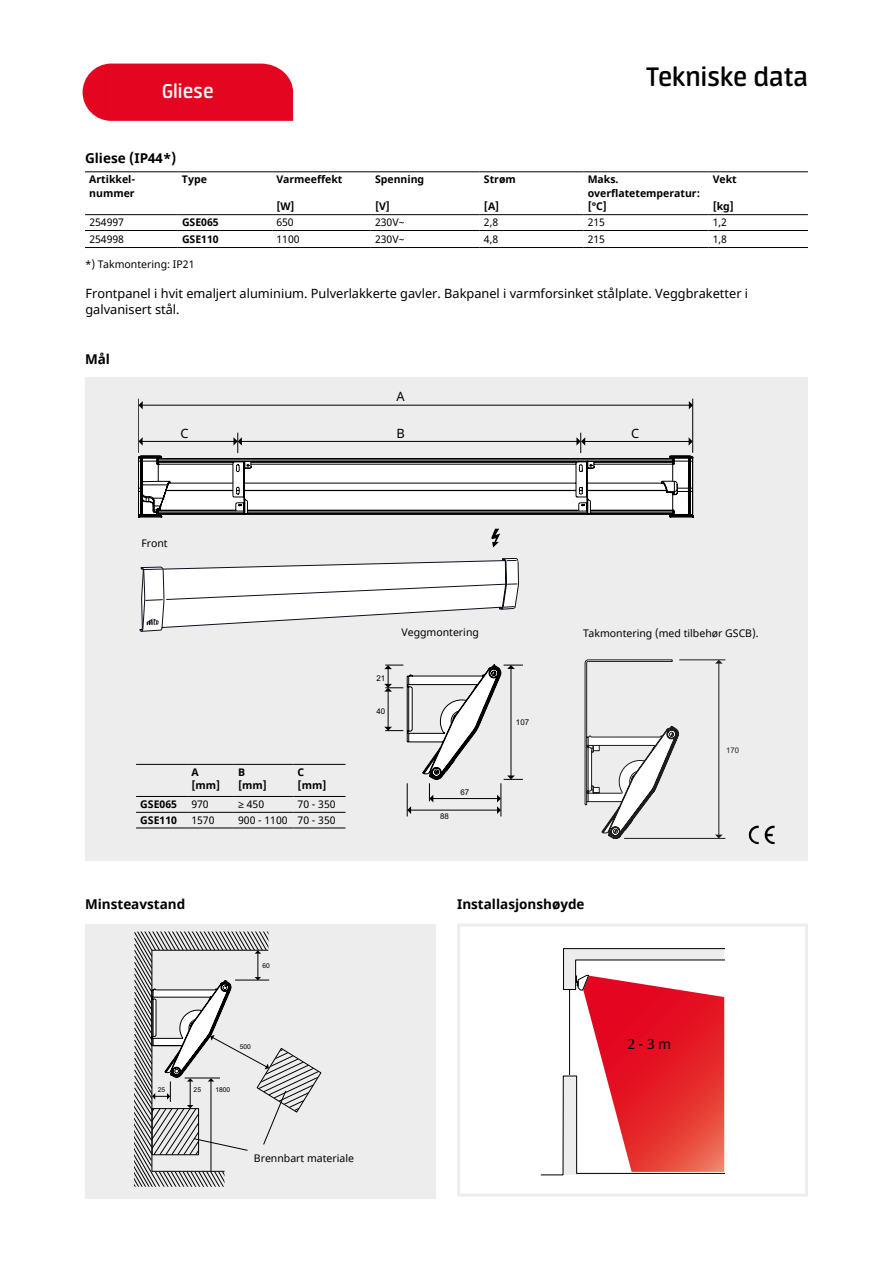
<style>
.page{position:relative;width:893px;height:1263px;background:#fff}
.page>*{position:absolute;margin:0;border:0;box-sizing:border-box;transform-origin:0 0}
.t1{font:600 30px "Neuron";color:#000}
.t2{font:600 22.5px "Neuron";color:#fff}
.t3{font:13.95px "Noto Sans";color:#000}
.t4{font:700 13.5px "Noto Sans";color:#000}
.t5{font:12.9px "Noto Sans";color:#000}
.t6{font:12.75px/15.3px "Noto Sans";color:#000}
.t7{font:10.5px "Noto Sans";color:#000}
.t8{font:700 10.5px/13.5px "Noto Sans";color:#000}
.t9{font:7.95px "Arial";color:#000}
.t10{font:7.8px "Arial";color:#1d1e1c}
.t11{font:6.75px "Arial";color:#000}
</style>
<div class="page">
<div style="left:457px;top:923px;width:351px;height:273px;border:3px solid #ededed"></div>
<div style="left:85px;top:923px;width:351px;height:275px;background:#ededed"></div>
<div style="left:85px;top:377px;width:723px;height:483px;background:#ededed"></div>
<hr style="left:138px;top:399px;width:1px;height:54px;background:#000">
<hr style="left:692px;top:399px;width:1px;height:54px;background:#000">
<hr style="left:142px;top:405px;width:547px;height:1px;background:#000">
<svg style="left:139px;top:401px;width:4px;height:8px"></svg>
<svg style="left:689px;top:401px;width:4px;height:8px"></svg>
<svg style="left:138px;top:433px;width:556px;height:85px"></svg>
<svg style="left:134px;top:931px;width:187px;height:256px"></svg>
<hr style="left:136px;top:828px;width:51px;height:1px;background:#000">
<hr style="left:187px;top:828px;width:47px;height:1px;background:#000">
<hr style="left:234px;top:828px;width:59px;height:1px;background:#000">
<hr style="left:293px;top:828px;width:52px;height:1px;background:#000">
<hr style="left:136px;top:812px;width:51px;height:1px;background:#000">
<hr style="left:187px;top:812px;width:47px;height:1px;background:#000">
<hr style="left:234px;top:812px;width:59px;height:1px;background:#000">
<hr style="left:293px;top:812px;width:52px;height:1px;background:#000">
<hr style="left:136px;top:764px;width:51px;height:1px;background:#000">
<hr style="left:187px;top:764px;width:47px;height:1px;background:#000">
<hr style="left:234px;top:764px;width:59px;height:1px;background:#000">
<hr style="left:293px;top:764px;width:52px;height:1px;background:#000">
<hr style="left:136px;top:796px;width:51px;height:1px;background:#000">
<hr style="left:187px;top:796px;width:47px;height:1px;background:#000">
<hr style="left:234px;top:796px;width:59px;height:1px;background:#000">
<hr style="left:293px;top:796px;width:52px;height:1px;background:#000">
<svg style="left:541px;top:948px;width:183px;height:227px"></svg>
<hr style="left:501px;top:783px;width:1px;height:33px;background:#000">
<svg style="left:384px;top:665px;width:139px;height:149px"></svg>
<hr style="left:407px;top:783px;width:1px;height:33px;background:#000">
<svg style="left:585px;top:659px;width:141px;height:180px"></svg>
<svg style="left:139px;top:529px;width:380px;height:103px"></svg>
<div style="left:83px;top:64px;width:210px;height:57px;background:#e40520"></div>
<img style="left:749px;top:825px;width:26px;height:19px">
<hr style="left:85px;top:171px;width:93px;height:1px;background:#000">
<hr style="left:178px;top:171px;width:94px;height:1px;background:#000">
<hr style="left:272px;top:171px;width:99px;height:1px;background:#000">
<hr style="left:371px;top:171px;width:109px;height:1px;background:#000">
<hr style="left:480px;top:171px;width:103px;height:1px;background:#000">
<hr style="left:583px;top:171px;width:125px;height:1px;background:#000">
<hr style="left:708px;top:171px;width:100px;height:1px;background:#000">
<hr style="left:85px;top:214px;width:93px;height:1px;background:#000">
<hr style="left:178px;top:214px;width:94px;height:1px;background:#000">
<hr style="left:272px;top:214px;width:99px;height:1px;background:#000">
<hr style="left:371px;top:214px;width:109px;height:1px;background:#000">
<hr style="left:480px;top:214px;width:103px;height:1px;background:#000">
<hr style="left:583px;top:214px;width:125px;height:1px;background:#000">
<hr style="left:708px;top:214px;width:100px;height:1px;background:#000">
<hr style="left:85px;top:230px;width:93px;height:1px;background:#000">
<hr style="left:178px;top:230px;width:94px;height:1px;background:#000">
<hr style="left:272px;top:230px;width:99px;height:1px;background:#000">
<hr style="left:371px;top:230px;width:109px;height:1px;background:#000">
<hr style="left:480px;top:230px;width:103px;height:1px;background:#000">
<hr style="left:583px;top:230px;width:125px;height:1px;background:#000">
<hr style="left:708px;top:230px;width:100px;height:1px;background:#000">
<hr style="left:85px;top:247px;width:93px;height:1px;background:#000">
<hr style="left:178px;top:247px;width:94px;height:1px;background:#000">
<hr style="left:272px;top:247px;width:99px;height:1px;background:#000">
<hr style="left:371px;top:247px;width:109px;height:1px;background:#000">
<hr style="left:480px;top:247px;width:103px;height:1px;background:#000">
<hr style="left:583px;top:247px;width:125px;height:1px;background:#000">
<hr style="left:708px;top:247px;width:100px;height:1px;background:#000">
<h2 class="t2" style="left:162px;top:79px;width:53px">Gliese</h2>
<p class="t4" style="left:85px;top:149px;width:93px">Gliese (IP44*)</p>
<p class="t8" style="left:89px;top:173px;width:48px">Artikkel&shy;nummer</p>
<p class="t8" style="left:182px;top:173px;width:26px">Type</p>
<p class="t8" style="left:276px;top:173px;width:68px">Varmeeffekt</p>
<p class="t8" style="left:276px;top:200px;width:20px">[W]</p>
<p class="t8" style="left:375px;top:173px;width:51px">Spenning</p>
<p class="t8" style="left:375px;top:200px;width:17px">[V]</p>
<p class="t8" style="left:484px;top:173px;width:33px">Strøm</p>
<p class="t8" style="left:484px;top:200px;width:17px">[A]</p>
<h1 class="t1" style="left:646px;top:60px;width:163px">Tekniske data</h1>
<p class="t8" style="left:588px;top:173px;width:114px">Maks. overflatetemperatur: [°C]</p>
<p class="t8" style="left:713px;top:173px;width:26px">Vekt</p>
<p class="t8" style="left:713px;top:200px;width:23px">[kg]</p>
<p class="t7" style="left:89px;top:215px;width:36px">254997</p>
<p class="t8" style="left:182px;top:216px;width:38px">GSE065</p>
<p class="t7" style="left:276px;top:215px;width:19px">650</p>
<p class="t7" style="left:375px;top:215px;width:31px">230V~</p>
<p class="t7" style="left:484px;top:215px;width:16px">2,8</p>
<p class="t7" style="left:588px;top:215px;width:19px">215</p>
<p class="t7" style="left:713px;top:215px;width:16px">1,2</p>
<p class="t7" style="left:89px;top:232px;width:36px">254998</p>
<p class="t8" style="left:182px;top:232px;width:38px">GSE110</p>
<p class="t7" style="left:276px;top:232px;width:25px">1100</p>
<p class="t7" style="left:375px;top:232px;width:31px">230V~</p>
<p class="t7" style="left:484px;top:232px;width:16px">4,8</p>
<p class="t7" style="left:588px;top:232px;width:19px">215</p>
<p class="t7" style="left:713px;top:232px;width:16px">1,8</p>
<p class="t7" style="left:85px;top:257px;width:111px">*) Takmontering: IP21</p>
<p class="t6" style="left:85px;top:286px;width:664px">Frontpanel i hvit emaljert aluminium. Pulverlakkerte gavler. Bakpanel i varmforsinket stålplate. Veggbraketter i galvanisert stål.</p>
<p class="t4" style="left:85px;top:350px;width:27px">Mål</p>
<p class="t5" style="left:396px;top:387px;width:10px">A</p>
<p class="t5" style="left:181px;top:425px;width:10px">C</p>
<p class="t5" style="left:396px;top:425px;width:10px">B</p>
<p class="t5" style="left:631px;top:425px;width:10px">C</p>
<p class="t7" style="left:141px;top:536px;width:28px">Front</p>
<p class="t8" style="left:191px;top:766px;width:30px">A [mm]</p>
<p class="t8" style="left:238px;top:766px;width:30px">B [mm]</p>
<p class="t8" style="left:298px;top:766px;width:30px">C [mm]</p>
<p class="t8" style="left:140px;top:798px;width:38px">GSE065</p>
<p class="t7" style="left:191px;top:797px;width:19px">970</p>
<p class="t7" style="left:238px;top:797px;width:28px">≥ 450</p>
<p class="t7" style="left:298px;top:797px;width:39px">70 - 350</p>
<p class="t8" style="left:140px;top:813px;width:38px">GSE110</p>
<p class="t7" style="left:191px;top:813px;width:25px">1570</p>
<p class="t7" style="left:238px;top:813px;width:99px">900 - 1100 70 - 350</p>
<p class="t9" style="left:377px;top:672px;width:10px">21</p>
<p class="t9" style="left:376px;top:705px;width:10px">40</p>
<p class="t7" style="left:402px;top:625px;width:79px">Veggmontering</p>
<p class="t7" style="left:583px;top:626px;width:177px">Takmontering (med tilbehør GSCB).</p>
<p class="t9" style="left:440px;top:810px;width:10px">88</p>
<p class="t9" style="left:460px;top:787px;width:10px">67</p>
<p class="t9" style="left:516px;top:716px;width:15px">107</p>
<p class="t10" style="left:726px;top:744px;width:14px">170</p>
<p class="t4" style="left:85px;top:894px;width:102px">Minsteavstand</p>
<p class="t11" style="left:262px;top:961px;width:9px">60</p>
<p class="t11" style="left:240px;top:1042px;width:13px">500</p>
<p class="t11" style="left:158px;top:1085px;width:9px">25</p>
<p class="t11" style="left:194px;top:1085px;width:9px">25</p>
<p class="t11" style="left:215px;top:1085px;width:16px">1800</p>
<p class="t7" style="left:254px;top:1151px;width:102px">Brennbart materiale</p>
<p class="t4" style="left:457px;top:894px;width:129px">Installasjonshøyde</p>
<h3 class="t3" style="left:627px;top:1034px;width:46px">2 - 3 m</h3>
</div>
